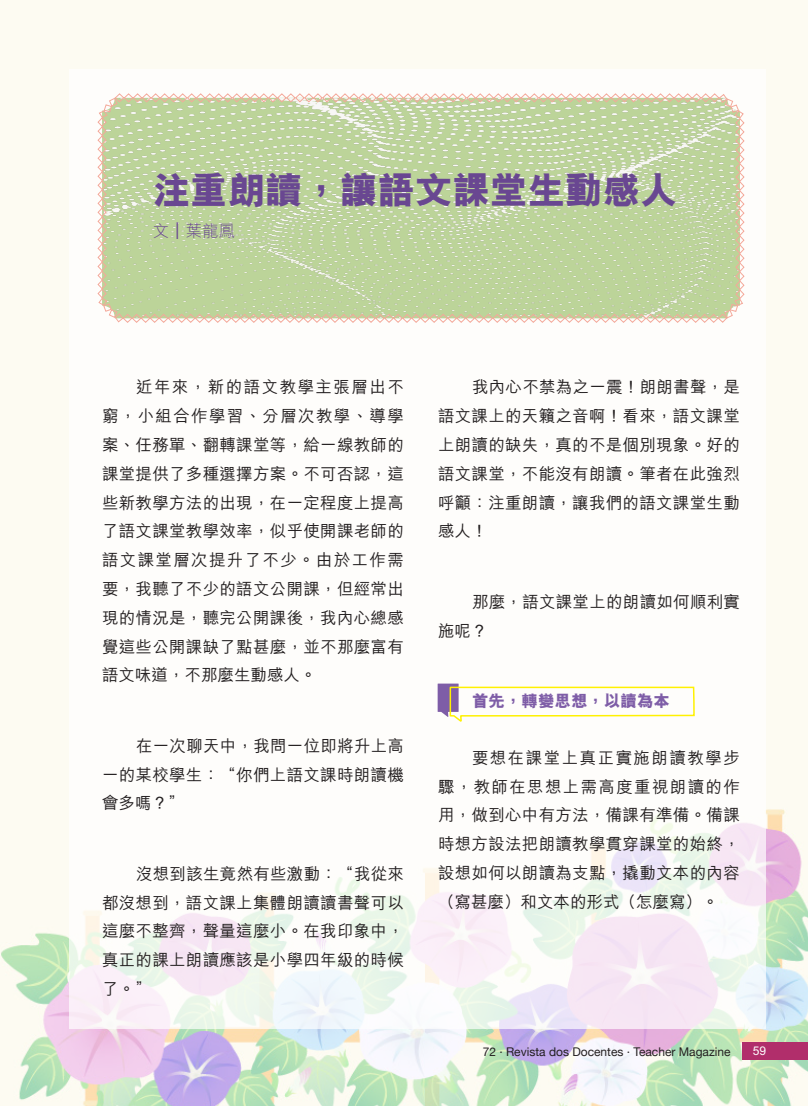
<style>
.page{position:relative;width:808px;height:1106px;background:#fff}
.page>*{position:absolute;margin:0;border:0;box-sizing:border-box;transform-origin:0 0}
.標題二{font:800 37.5px "M Hei HK";color:#694791}
.正文-中文{font:500 16.5px/28.8px "M Hei HK";letter-spacing:.015em;color:#231f20;text-align:justify}
.正文-中文-2{font:800 16.5px "M Hei HK";color:#7e5da7}
.文_作者{font:300 16.5px "M Hei HK";color:#694791}
.t1{font:12px "Helvetica Neue";color:#231f20}
.t2{font:500 12px "M Hei HK";color:#fff}
</style>
<div class="page">
<img style="left:0;top:0;width:808px;height:1106px">
<div style="left:69px;top:69px;width:696px;height:959px;background:#fff"></div>
<div style="left:742px;top:1042px;width:66px;height:17px;background:#b12e6b"></div>
<svg style="left:438px;top:683px;width:257px;height:39px"></svg>
<svg style="left:97px;top:93px;width:648px;height:230px;background:#c4d5a4"></svg>
<p class="標題二" style="left:153px;top:165px;width:526px">注重朗讀，讓語文課堂生動感人</p>
<p class="文_作者" style="left:153px;top:219px;width:84px">文｜葉龍鳳</p>
<p class="正文-中文" style="left:102px;top:371px;width:303px;text-indent:34px">近年來，新的語文教學主張層出不窮，小組合作學習、分層次教學、導學案、任務單、翻轉課堂等，給一線教師的課堂提供了多種選擇方案。不可否認，這些新教學方法的出現，在一定程度上提高了語文課堂教學效率，似乎使開課老師的語文課堂層次提升了不少。由於工作需要，我聽了不少的語文公開課，但經常出現的情況是，聽完公開課後，我內心總感覺這些公開課缺了點甚麼，並不那麼富有語文味道，不那麼生動感人。</p>
<p class="正文-中文" style="left:102px;top:730px;width:303px;text-indent:34px">在一次聊天中，我問一位即將升上高一的某校學生：“你們上語文課時朗讀機會多嗎？”</p>
<p class="正文-中文" style="left:102px;top:858px;width:303px;text-indent:34px">沒想到該生竟然有些激動：“我從來都沒想到，語文課上集體朗讀讀書聲可以這麼不整齊，聲量這麼小。在我印象中，真正的課上朗讀應該是小學四年級的時候了。”</p>
<p class="正文-中文" style="left:438px;top:371px;width:303px;text-indent:34px">我內心不禁為之一震！朗朗書聲，是語文課上的天籟之音啊！看來，語文課堂上朗讀的缺失，真的不是個別現象。好的語文課堂，不能沒有朗讀。筆者在此強烈呼籲：注重朗讀，讓我們的語文課堂生動感人！</p>
<p class="正文-中文" style="left:438px;top:586px;width:303px;text-indent:34px">那麼，語文課堂上的朗讀如何順利實施呢？</p>
<p class="正文-中文-2" style="left:472px;top:690px;width:199px">首先，轉變思想，以讀為本</p>
<p class="正文-中文" style="left:438px;top:742px;width:303px;text-indent:34px">要想在課堂上真正實施朗讀教學步驟，教師在思想上需高度重視朗讀的作用，做到心中有方法，備課有準備。備課時想方設法把朗讀教學貫穿課堂的始終，設想如何以朗讀為支點，撬動文本的內容（寫甚麼）和文本的形式（怎麼寫）。</p>
<p class="t1" style="left:483px;top:1042px;width:249px">72 · Revista dos Docentes · Teacher Magazine</p>
<p class="t2" style="left:753px;top:1041px;width:15px">59</p>
</div>
